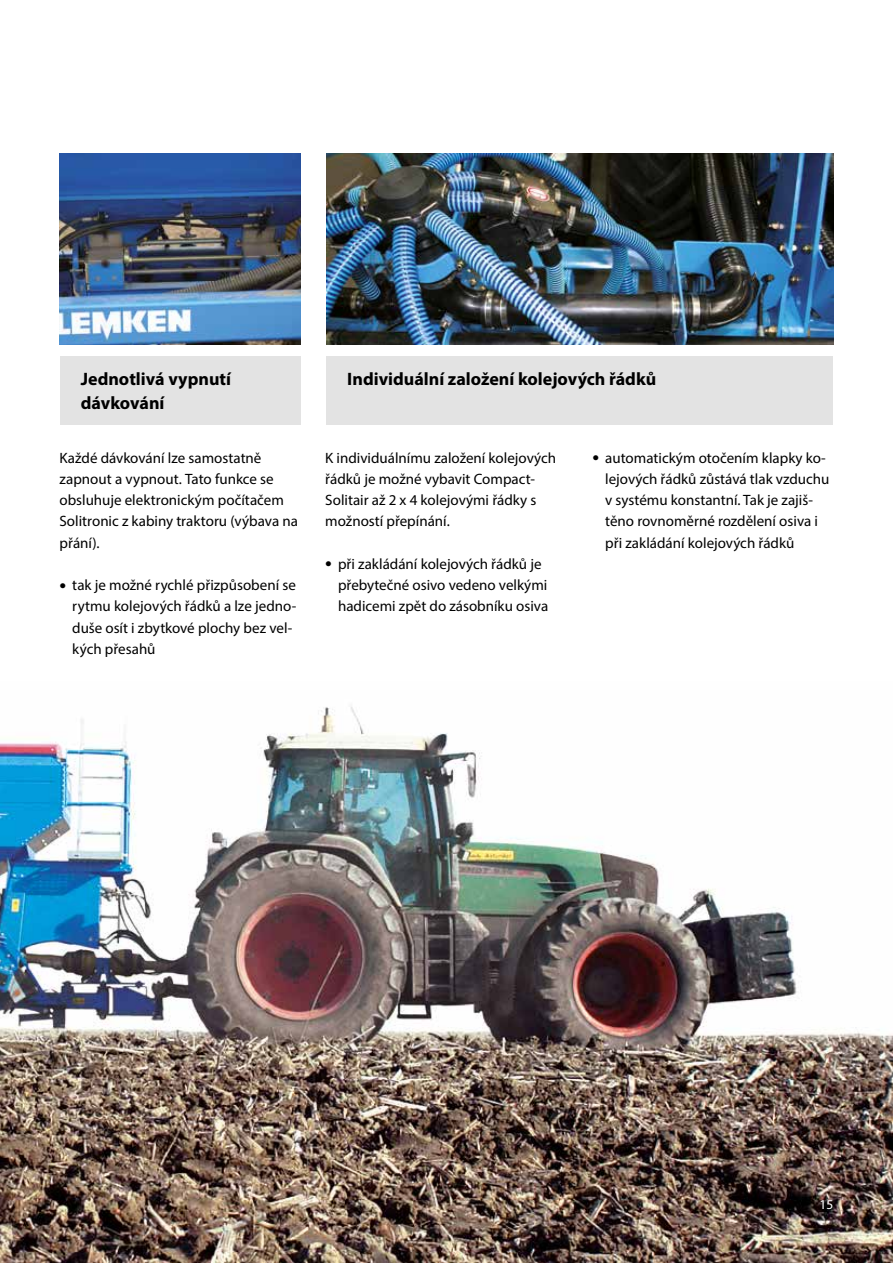
<style>
.page{position:relative;width:893px;height:1263px;background:#fff}
.page>*{position:absolute;margin:0;border:0;box-sizing:border-box;transform-origin:0 0}
.t1{font:700 18px "Myriad Pro";color:#000}
.t2{font:15px/21.3px "Myriad Pro";color:#000}
.t3{font:13.5px "Myriad Pro";color:#fff}
.s1{font-size:24px}
</style>
<div class="page">
<img style="left:0;top:706px;width:893px;height:557px">
<div style="left:326px;top:356px;width:506px;height:68px;background:#e3e3e3"></div>
<div style="left:60px;top:356px;width:240px;height:68px;background:#e3e3e3"></div>
<img style="left:60px;top:153px;width:240px;height:191px">
<img style="left:326px;top:153px;width:507px;height:191px">
<p class="t1" style="left:81px;top:367px;width:152px">Jednotlivá vypnutí</p>
<p class="t1" style="left:347px;top:367px;width:310px">Individuální založení kolejových řádků</p>
<p class="t1" style="left:81px;top:391px;width:85px">dávkování</p>
<p class="t2" style="left:60px;top:447px;width:240px">Každé dávkování lze samostatně zapnout a vypnout. Tato funkce se obsluhuje elektronickým počítačem<br>Solitronic z kabiny traktoru (výbava na přání).</p>
<p class="t2" style="left:72px;top:574px;width:226px;text-indent:-13px"><span class="s1">•</span> tak je možné rychlé přizpůsobení se rytmu kolejových řádků a lze jedno&shy;duše osít i zbytkové plochy bez vel&shy;kých přesahů</p>
<p class="t2" style="left:325px;top:447px;width:232px">K individuálnímu založení kolejových řádků je možné vybavit Compact-<br>Solitair až 2 x 4 kolejovými řádky s možností přepínání.</p>
<p class="t2" style="left:338px;top:553px;width:212px;text-indent:-13px"><span class="s1">•</span> při zakládání kolejových řádků je přebytečné osivo vedeno velkými hadicemi zpět do zásobníku osiva</p>
<p class="t2" style="left:605px;top:447px;width:226px;text-indent:-13px"><span class="s1">•</span> automatickým otočením klapky ko&shy;lejových řádků zůstává tlak vzduchu v systému konstantní. Tak je zajiš&shy;těno rovnoměrné rozdělení osiva i při zakládání kolejových řádků</p>
<p class="t3" style="left:820px;top:1196px;width:15px">15</p>
</div>
